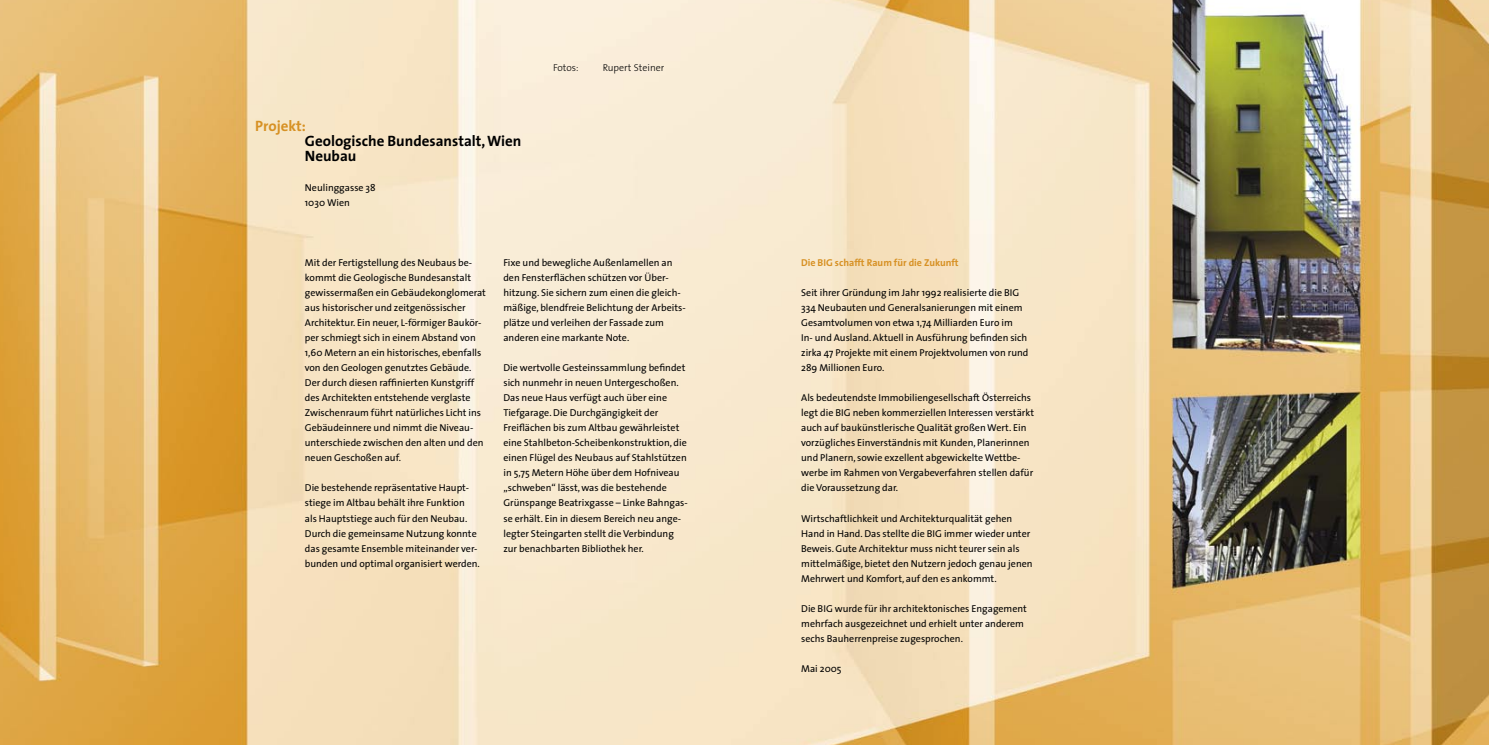
<style>
.page{position:relative;width:1489px;height:745px;background:#fff}
.page>*{position:absolute;margin:0;border:0;box-sizing:border-box;transform-origin:0 0}
.t1{font:700 15px/15px "The Sans";color:#000}
.t2{font:700 15px "The Sans";color:#d79124}
.t3{font:10px/15px "The Sans";color:#000}
.t4{font:700 10px "The Sans";color:#d79124}
.t5{font:300 10px "The Sans";color:#000}
</style>
<div class="page">
<img style="left:0;top:0;width:1488px;height:744px">
<h1 class="t2" style="left:255px;top:113px;width:52px">Projekt:</h1>
<h1 class="t1" style="left:305px;top:133px;width:218px">Geologische Bundesanstalt, Wien<br>Neubau</h1>
<p class="t3" style="left:305px;top:180px;width:72px">Neulinggasse 38<br>1030 Wien</p>
<p class="t5" style="left:553px;top:59px;width:27px">Fotos:</p>
<p class="t5" style="left:602px;top:59px;width:63px">Rupert Steiner</p>
<p class="t3" style="left:305px;top:255px;width:183px">Mit der Fertigstellung des Neubaus be&shy;kommt die Geologische Bundesanstalt gewissermaßen ein Gebäudekonglomerat aus historischer und zeitgenössischer Architektur. Ein neuer, L-förmiger Baukör&shy;per schmiegt sich in einem Abstand von 1,60 Metern an ein historisches, ebenfalls von den Geologen genutztes Gebäude.<br>Der durch diesen raffinierten Kunstgriff des Architekten entstehende verglaste Zwischenraum führt natürliches Licht ins Gebäudeinnere und nimmt die Niveau&shy;unterschiede zwischen den alten und den neuen Geschoßen auf.</p>
<p class="t3" style="left:305px;top:480px;width:176px">Die bestehende repräsentative Haupt&shy;stiege im Altbau behält ihre Funktion<br>als Hauptstiege auch für den Neubau.<br>Durch die gemeinsame Nutzung konnte das gesamte Ensemble miteinander ver&shy;bunden und optimal organisiert werden.</p>
<p class="t3" style="left:503px;top:255px;width:184px">Fixe und bewegliche Außenlamellen an den Fensterflächen schützen vor Über&shy;hitzung. Sie sichern zum einen die gleich&shy;mäßige, blendfreie Belichtung der Arbeits&shy;plätze und verleihen der Fassade zum anderen eine markante Note.</p>
<p class="t3" style="left:503px;top:360px;width:186px">Die wertvolle Gesteinssammlung befindet sich nunmehr in neuen Untergeschoßen.<br>Das neue Haus verfügt auch über eine Tiefgarage. Die Durchgängigkeit der Freiflächen bis zum Altbau gewährleistet eine Stahlbeton-Scheibenkonstruktion, die einen Flügel des Neubaus auf Stahlstützen in 5,75 Metern Höhe über dem Hofniveau „schweben“ lässt, was die bestehende Grünspange Beatrixgasse – Linke Bahngas&shy;se erhält. Ein in diesem Bereich neu ange&shy;legter Steingarten stellt die Verbindung zur benachbarten Bibliothek her.</p>
<p class="t4" style="left:801px;top:254px;width:159px">Die BIG schafft Raum für die Zukunft</p>
<p class="t3" style="left:801px;top:285px;width:229px">Seit ihrer Gründung im Jahr 1992 realisierte die BIG 334 Neubauten und Generalsanierungen mit einem Gesamtvolumen von etwa 1,74 Milliarden Euro im<br>In- und Ausland. Aktuell in Ausführung befinden sich zirka 47 Projekte mit einem Projektvolumen von rund 289 Millionen Euro.</p>
<p class="t3" style="left:801px;top:390px;width:234px">Als bedeutendste Immobiliengesellschaft Österreichs legt die BIG neben kommerziellen Interessen verstärkt auch auf baukünstlerische Qualität großen Wert. Ein vorzügliches Einverständnis mit Kunden, Planerinnen und Planern, sowie exzellent abgewickelte Wettbe&shy;werbe im Rahmen von Vergabeverfahren stellen dafür die Voraussetzung dar.</p>
<p class="t3" style="left:801px;top:510px;width:233px">Wirtschaftlichkeit und Architekturqualität gehen Hand in Hand. Das stellte die BIG immer wieder unter Beweis. Gute Architektur muss nicht teurer sein als mittelmäßige, bietet den Nutzern jedoch genau jenen Mehrwert und Komfort, auf den es ankommt.</p>
<p class="t3" style="left:801px;top:600px;width:227px">Die BIG wurde für ihr architektonisches Engagement mehrfach ausgezeichnet und erhielt unter anderem sechs Bauherrenpreise zugesprochen.</p>
<p class="t3" style="left:801px;top:660px;width:42px">Mai 2005</p>
</div>
